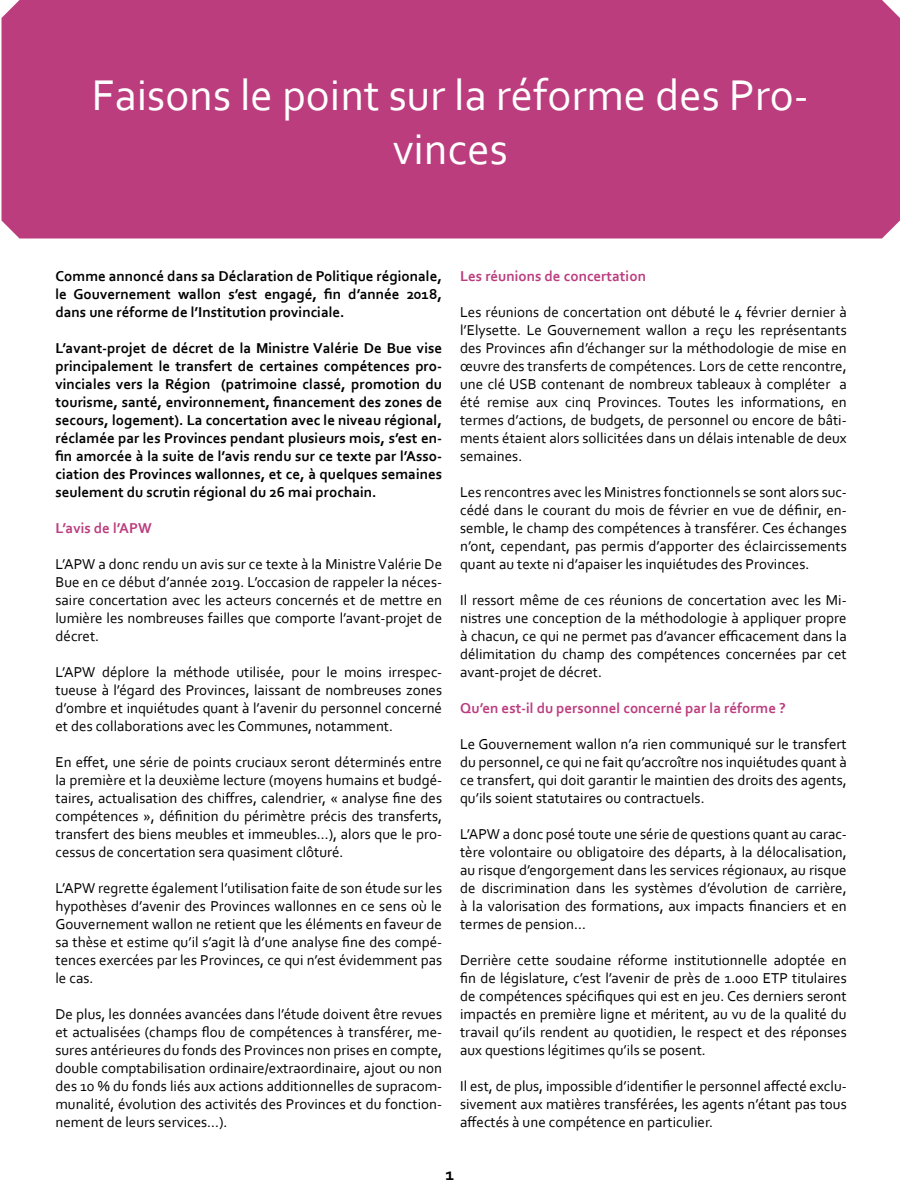
<style>
.page{position:relative;width:900px;height:1200px;background:#fff}
.page>*{position:absolute;margin:0;border:0;box-sizing:border-box;transform-origin:0 0}
.t1{font:45px/54px "Corbel";color:#fff;text-align:center}
.t2{font:700 18px "Corbel";color:#000}
.t3{font:15px/18px "Corbel";color:#000;text-align:justify}
.t4{font:700 15px/18px "Corbel";color:#000;text-align:justify}
.t5{font:700 15px "Corbel";color:#bb3d7e}
</style>
<div class="page">
<div style="left:1px;top:0;width:899px;height:238px;background:#bb3d7e"></div>
<p class="t1" style="left:92px;top:67px;width:718px">Faisons le point sur la réforme des Pro&shy;vinces</p>
<p class="t4" style="left:56px;top:267px;width:388px">Comme annoncé dans sa Déclaration de Politique régionale, le Gouvernement wallon s’est engagé, fin d’année 2018, dans une réforme de l’Institution provinciale.</p>
<p class="t4" style="left:56px;top:339px;width:388px">L’avant-projet de décret de la Ministre Valérie De Bue vise principalement le transfert de certaines compétences pro&shy;vinciales vers la Région (patrimoine classé, promotion du tourisme, santé, environnement, financement des zones de secours, logement). La concertation avec le niveau régional, réclamée par les Provinces pendant plusieurs mois, s’est en&shy;fin amorcée à la suite de l’avis rendu sur ce texte par l’Asso&shy;ciation des Provinces wallonnes, et ce, à quelques semaines seulement du scrutin régional du 26 mai prochain.</p>
<p class="t5" style="left:56px;top:519px;width:98px">L’avis de l’APW</p>
<p class="t3" style="left:56px;top:555px;width:388px">L’APW a donc rendu un avis sur ce texte à la Ministre Valérie De Bue en ce début d’année 2019. L’occasion de rappeler la néces&shy;saire concertation avec les acteurs concernés et de mettre en lumière les nombreuses failles que comporte l’avant-projet de décret.</p>
<p class="t3" style="left:56px;top:663px;width:388px">L’APW déplore la méthode utilisée, pour le moins irrespec&shy;tueuse à l’égard des Provinces, laissant de nombreuses zones d’ombre et inquiétudes quant à l’avenir du personnel concerné et des collaborations avec les Communes, notamment.</p>
<p class="t3" style="left:56px;top:753px;width:388px">En effet, une série de points cruciaux seront déterminés entre la première et la deuxième lecture (moyens humains et budgé&shy;taires, actualisation des chiffres, calendrier, « analyse fine des compétences », définition du périmètre précis des transferts, transfert des biens meubles et immeubles…), alors que le pro&shy;cessus de concertation sera quasiment clôturé.</p>
<p class="t3" style="left:56px;top:879px;width:388px">L’APW regrette également l’utilisation faite de son étude sur les hypothèses d’avenir des Provinces wallonnes en ce sens où le Gouvernement wallon ne retient que les éléments en faveur de sa thèse et estime qu’il s’agit là d’une analyse fine des compé&shy;tences exercées par les Provinces, ce qui n’est évidemment pas le cas.</p>
<p class="t3" style="left:56px;top:1005px;width:388px">De plus, les données avancées dans l’étude doivent être revues et actualisées (champs flou de compétences à transférer, me&shy;sures antérieures du fonds des Provinces non prises en compte, double comptabilisation ordinaire/extraordinaire, ajout ou non des 10 % du fonds liés aux actions additionnelles de supracom&shy;munalité, évolution des activités des Provinces et du fonction&shy;nement de leurs services…).</p>
<p class="t5" style="left:460px;top:267px;width:187px">Les réunions de concertation</p>
<p class="t3" style="left:460px;top:303px;width:388px">Les réunions de concertation ont débuté le 4 février dernier à l’Elysette. Le Gouvernement wallon a reçu les représentants des Provinces afin d’échanger sur la méthodologie de mise en œuvre des transferts de compétences. Lors de cette rencontre, une clé USB contenant de nombreux tableaux à compléter a été remise aux cinq Provinces. Toutes les informations, en termes d’actions, de budgets, de personnel ou encore de bâti&shy;ments étaient alors sollicitées dans un délais intenable de deux semaines.</p>
<p class="t3" style="left:460px;top:483px;width:388px">Les rencontres avec les Ministres fonctionnels se sont alors suc&shy;cédé dans le courant du mois de février en vue de définir, en&shy;semble, le champ des compétences à transférer. Ces échanges n’ont, cependant, pas permis d’apporter des éclaircissements quant au texte ni d’apaiser les inquiétudes des Provinces.</p>
<p class="t3" style="left:460px;top:591px;width:388px">Il ressort même de ces réunions de concertation avec les Mi&shy;nistres une conception de la méthodologie à appliquer propre à chacun, ce qui ne permet pas d’avancer efficacement dans la délimitation du champ des compétences concernées par cet avant-projet de décret.</p>
<p class="t5" style="left:460px;top:699px;width:327px">Qu’en est-il du personnel concerné par la réforme ?</p>
<p class="t3" style="left:460px;top:735px;width:388px">Le Gouvernement wallon n’a rien communiqué sur le transfert du personnel, ce qui ne fait qu’accroître nos inquiétudes quant à ce transfert, qui doit garantir le maintien des droits des agents, qu’ils soient statutaires ou contractuels.</p>
<p class="t3" style="left:460px;top:825px;width:388px">L’APW a donc posé toute une série de questions quant au carac&shy;tère volontaire ou obligatoire des départs, à la délocalisation, au risque d’engorgement dans les services régionaux, au risque de discrimination dans les systèmes d’évolution de carrière, à la valorisation des formations, aux impacts financiers et en termes de pension…</p>
<p class="t3" style="left:460px;top:951px;width:388px">Derrière cette soudaine réforme institutionnelle adoptée en fin de législature, c’est l’avenir de près de 1.000 ETP titulaires de compétences spécifiques qui est en jeu. Ces derniers seront impactés en première ligne et méritent, au vu de la qualité du travail qu’ils rendent au quotidien, le respect et des réponses aux questions légitimes qu’ils se posent.</p>
<p class="t3" style="left:460px;top:1077px;width:388px">Il est, de plus, impossible d’identifier le personnel affecté exclu&shy;sivement aux matières transférées, les agents n’étant pas tous affectés à une compétence en particulier.</p>
<p class="t2" style="left:446px;top:1163px;width:10px">1</p>
</div>
